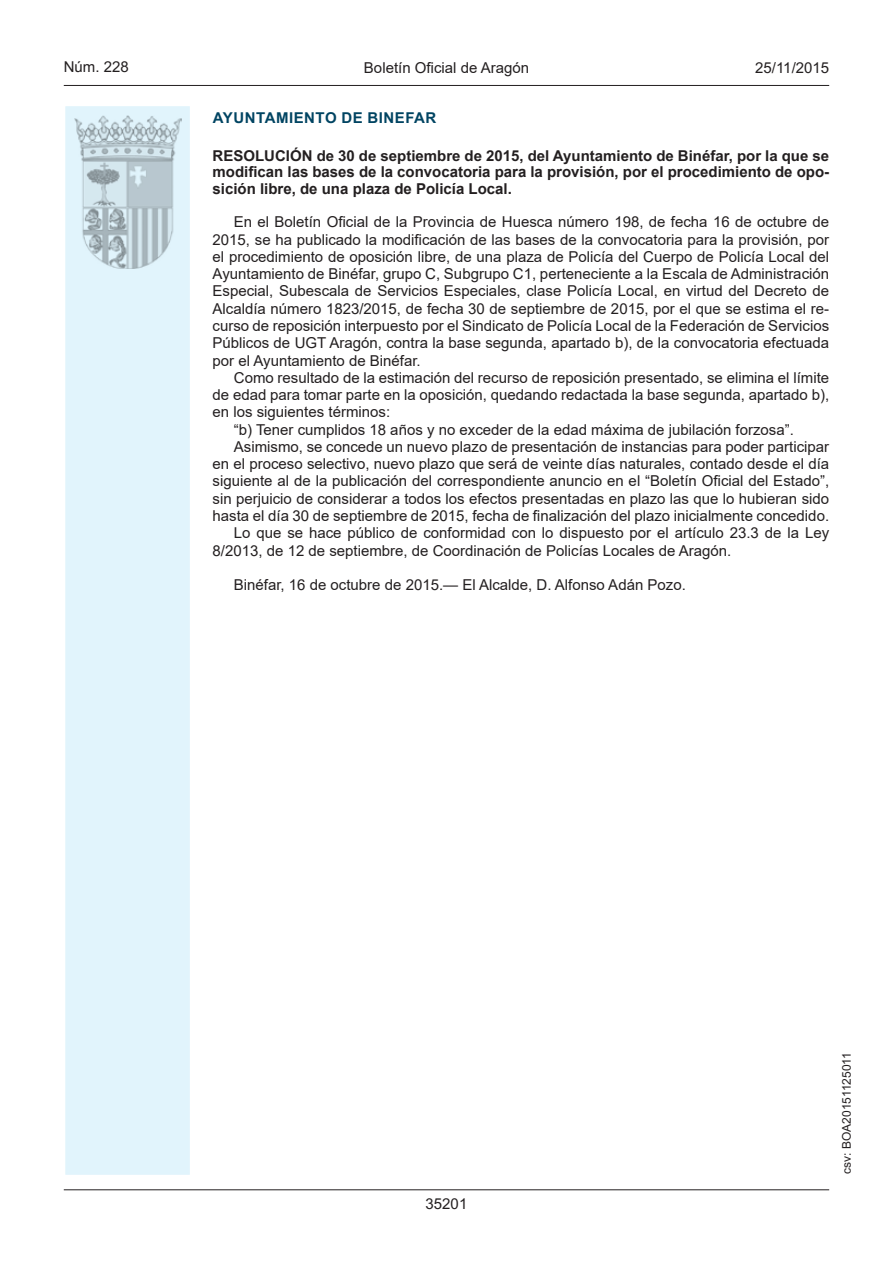
<style>
.page{position:relative;width:893px;height:1263px;background:#fff}
.page>*{position:absolute;margin:0;border:0;box-sizing:border-box;transform-origin:0 0}
.t1{font:15px/17.2px "Arial";color:#231f20;text-align:justify}
.t2{font:700 15px/16.5px "Arial";color:#231f20}
.t3{font:15px "Arial Bold MT2";color:#231f20}
.t4{font:15px "Arial MT2";color:#231f20}
.t5{font:15px "Arial Bold MT2";letter-spacing:.035em;color:#004462}
.t6{font:12px "Arial MT2";color:#231f20}
</style>
<div class="page">
<hr style="left:64px;top:85px;width:765px;height:1px;background:#231f20">
<div style="left:64px;top:105px;width:127px;height:1071px;background:#e1f4fc;border:2px solid #fff"></div>
<img style="left:75px;top:115px;width:106px;height:153px">
<hr style="left:64px;top:1189px;width:765px;height:1px;background:#231f20">
<p class="t4" style="left:64px;top:57px;width:67px">Núm. 228</p>
<p class="t1" style="left:364px;top:59px;width:167px">Boletín Oficial de Aragón</p>
<p class="t4" style="left:755px;top:57px;width:75px">25/11/2015</p>
<p class="t5" style="left:213px;top:107px;width:225px">AYUNTAMIENTO DE BINEFAR</p>
<p class="t3" style="left:213px;top:145px;width:618px">RESOLUCIÓN de 30 de septiembre de 2015, del Ayuntamiento de Binéfar, por la que se</p>
<p class="t2" style="left:213px;top:164px;width:618px">modifican las bases de la convocatoria para la provisión, por el procedimiento de opo&shy;sición libre, de una plaza de Policía Local.</p>
<p class="t1" style="left:213px;top:213px;width:618px;text-indent:21px">En el Boletín Oficial de la Provincia de Huesca número 198, de fecha 16 de octubre de 2015, se ha publicado la modificación de las bases de la convocatoria para la provisión, por el procedimiento de oposición libre, de una plaza de Policía del Cuerpo de Policía Local del Ayuntamiento de Binéfar, grupo C, Subgrupo C1, perteneciente a la Escala de Administración Especial, Subescala de Servicios Especiales, clase Policía Local, en virtud del Decreto de Alcaldía número 1823/2015, de fecha 30 de septiembre de 2015, por el que se estima el re&shy;curso de reposición interpuesto por el Sindicato de Policía Local de la Federación de Servicios Públicos de UGT Aragón, contra la base segunda, apartado b), de la convocatoria efectuada por el Ayuntamiento de Binéfar.</p>
<p class="t1" style="left:234px;top:369px;width:597px">Como resultado de la estimación del recurso de reposición presentado, se elimina el límite</p>
<p class="t1" style="left:213px;top:386px;width:618px">de edad para tomar parte en la oposición, quedando redactada la base segunda, apartado b),</p>
<p class="t1" style="left:213px;top:403px;width:179px">en los siguientes términos:</p>
<p class="t1" style="left:234px;top:421px;width:561px">“b) Tener cumplidos 18 años y no exceder de la edad máxima de jubilación forzosa”.</p>
<p class="t1" style="left:234px;top:438px;width:597px">Asimismo, se concede un nuevo plazo de presentación de instancias para poder participar</p>
<p class="t1" style="left:213px;top:455px;width:618px">en el proceso selectivo, nuevo plazo que será de veinte días naturales, contado desde el día</p>
<p class="t1" style="left:213px;top:472px;width:618px">siguiente al de la publicación del correspondiente anuncio en el “Boletín Oficial del Estado”,</p>
<p class="t1" style="left:213px;top:490px;width:618px">sin perjuicio de considerar a todos los efectos presentadas en plazo las que lo hubieran sido</p>
<p class="t1" style="left:213px;top:507px;width:618px">hasta el día 30 de septiembre de 2015, fecha de finalización del plazo inicialmente concedido.</p>
<p class="t1" style="left:234px;top:524px;width:597px">Lo que se hace público de conformidad con lo dispuesto por el artículo 23.3 de la Ley</p>
<p class="t1" style="left:213px;top:542px;width:520px">8/2013, de 12 de septiembre, de Coordinación de Policías Locales de Aragón.</p>
<p class="t1" style="left:234px;top:576px;width:453px">Binéfar, 16 de octubre de 2015.— El Alcalde, D. Alfonso Adán Pozo.</p>
<p class="t4" style="left:426px;top:1193px;width:43px">35201</p>
<p class="t6" style="left:838px;top:1174px;width:123px;rotate:-90deg">csv: BOA20151125011</p>
</div>
